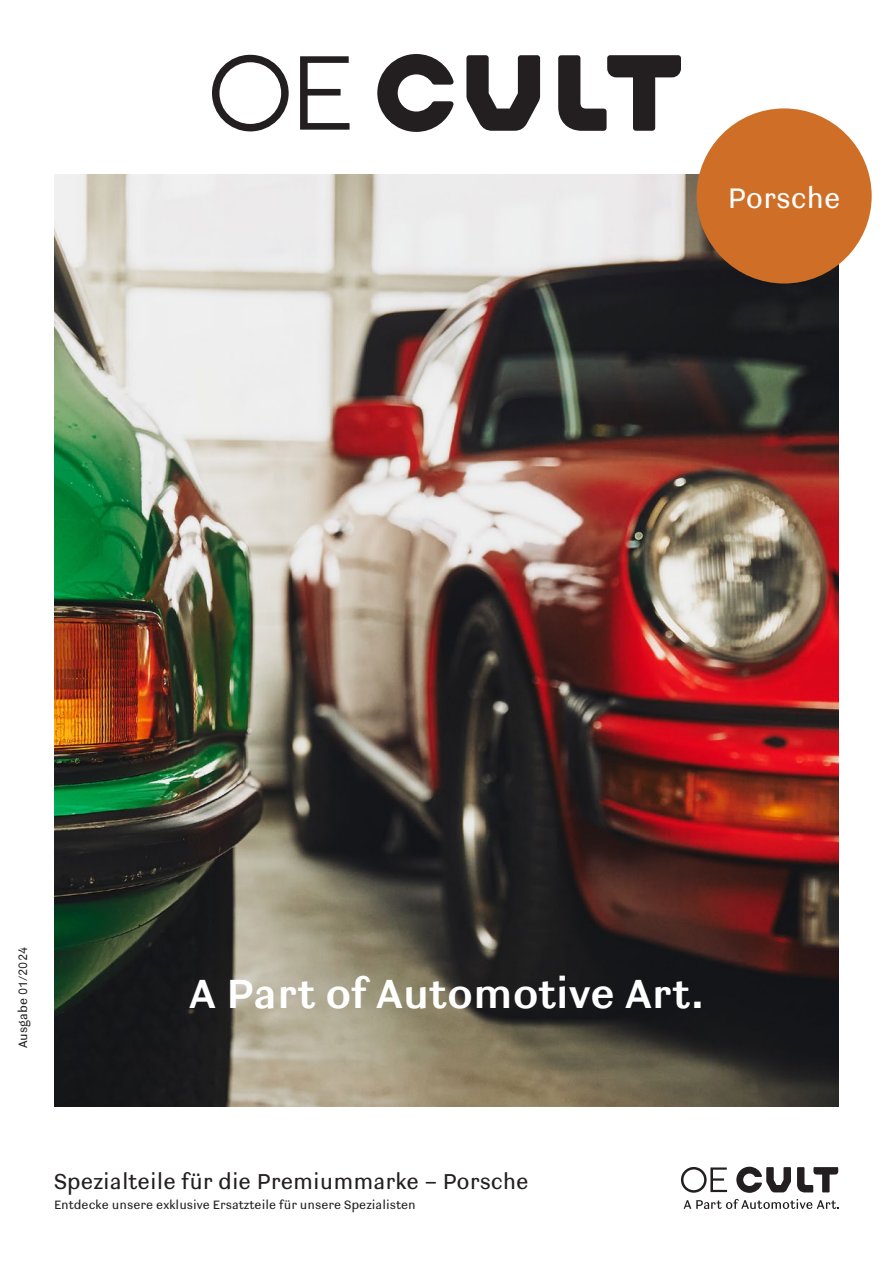
<style>
.page{position:relative;width:893px;height:1263px;background:#fff}
.page>*{position:absolute;margin:0;border:0;box-sizing:border-box;transform-origin:0 0}
.t1{font:600 45px "Ludwig TT";color:#fff}
.t2{font:31.5px "Ludwig Blond";color:#fff}
.t3{font:24px "Ludwig Blond";color:#231f20}
.t4{font:13.5px "Ludwig Blond";color:#231f20}
</style>
<div class="page">
<svg style="left:300px;top:56px;width:50px;height:74px"></svg>
<svg style="left:466px;top:55px;width:74px;height:76px"></svg>
<svg style="left:558px;top:55px;width:123px;height:76px"></svg>
<svg style="left:212px;top:55px;width:77px;height:76px"></svg>
<svg style="left:377px;top:54px;width:77px;height:78px"></svg>
<img style="left:54px;top:174px;width:785px;height:932px">
<div style="left:697px;top:108px;width:175px;height:175px;background:#cf6e27;border-radius:50%"></div>
<svg style="left:797px;top:1167px;width:41px;height:25px"></svg>
<svg style="left:681px;top:1167px;width:46px;height:26px"></svg>
<svg style="left:736px;top:1167px;width:55px;height:26px"></svg>
<svg style="left:684px;top:1199px;width:155px;height:10px"></svg>
<p class="t2" style="left:728px;top:177px;width:114px">Porsche</p>
<p class="t4" style="left:14px;top:1048px;width:103px;rotate:-90deg">Ausgabe 01/2024</p>
<p class="t1" style="left:189px;top:965px;width:516px">A Part of Automotive Art.</p>
<p class="t3" style="left:54px;top:1165px;width:476px">Spezialteile für die Premiummarke – Porsche</p>
<p class="t4" style="left:54px;top:1196px;width:363px">Entdecke unsere exklusive Ersatzteile für unsere Spezialisten</p>
</div>
